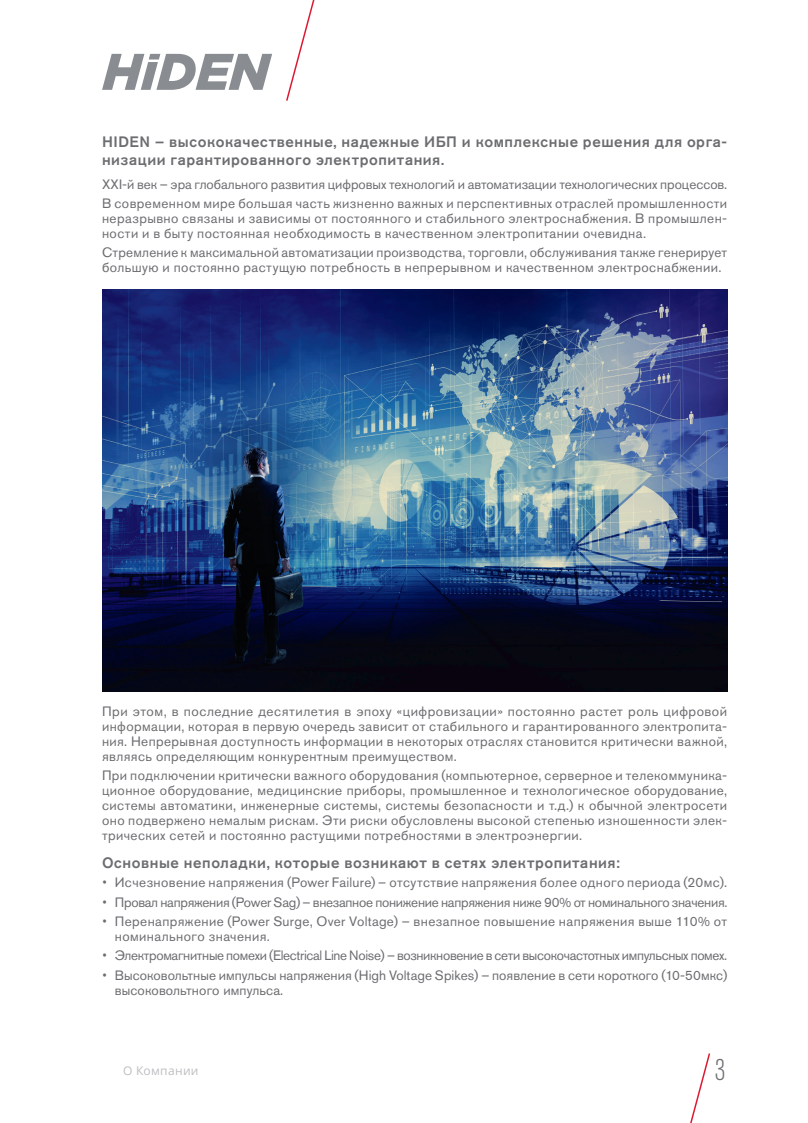
<style>
.page{position:relative;width:808px;height:1123px;background:#fff}
.page>*{position:absolute;margin:0;border:0;box-sizing:border-box;transform-origin:0 0}
.t1{font:300 condensed 30px "Akzidenz Grotesk Pro";color:#6c6d70}
.заголовок{font:500 15px/18px "Akzidenz Grotesk Pro";letter-spacing:.04em;color:#6c6d70}
.Основной_текст{font:13.5px/15px "Akzidenz Grotesk Pro";letter-spacing:.02em;color:#6c6d70;text-align:justify}
.Основной_текст-2{font:13.5px "Akzidenz Grotesk Pro";letter-spacing:-.025em;color:#6c6d70}
.Основной_текст-3{font:13.5px "Akzidenz Grotesk Pro";color:#6c6d70}
.Основной_текст-4{font:13.5px "Akzidenz Grotesk Pro";letter-spacing:-.02em;color:#6c6d70}
.t2{font:12px "Open Sans";letter-spacing:.03em;color:#bcbdc0}
.s1{font-family:"Open Sans"}
</style>
<div class="page">
<svg style="left:102px;top:54px;width:170px;height:36px"></svg>
<svg style="left:286px;top:0;width:29px;height:101px"></svg>
<svg style="left:690px;top:1053px;width:21px;height:70px"></svg>
<img style="left:102px;top:289px;width:625px;height:402px">
<p class="заголовок" style="left:102px;top:133px;width:627px">HIDEN – высококачественные, надежные ИБП и комплексные решения для орга&shy;низации гарантированного электропитания.</p>
<p class="Основной_текст-3" style="left:102px;top:175px;width:627px">XXI-й век – эра глобального развития цифровых технологий и автоматизации технологических процессов.</p>
<p class="Основной_текст" style="left:102px;top:196px;width:627px">В современном мире большая часть жизненно важных и перспективных отраслей промышленности неразрывно связаны и зависимы от постоянного и стабильного электроснабжения. В промышлен&shy;ности и в быту постоянная необходимость в качественном электропитании очевидна.</p>
<p class="Основной_текст" style="left:102px;top:245px;width:627px">Стремление к максимальной автоматизации производства, торговли, обслуживания также генерирует большую и постоянно растущую потребность в непрерывном и качественном электроснабжении.</p>
<p class="Основной_текст" style="left:102px;top:704px;width:627px">При этом, в последние десятилетия в эпоху «цифровизации» постоянно растет роль цифровой информации, которая в первую очередь зависит от стабильного и гарантированного электропита&shy;ния. Непрерывная доступность информации в некоторых отраслях становится критически важной, являясь определяющим конкурентным преимуществом.</p>
<p class="Основной_текст" style="left:102px;top:768px;width:627px">При подключении критически важного оборудования (компьютерное, серверное и телекоммуника&shy;ционное оборудование, медицинские приборы, промышленное и технологическое оборудование, системы автоматики, инженерные системы, системы безопасности и т.д.) к обычной электросети оно подвержено немалым рискам. Эти риски обусловлены высокой степенью изношенности элек&shy;трических сетей и постоянно растущими потребностями в электроэнергии.</p>
<p class="заголовок" style="left:102px;top:853px;width:519px">Основные неполадки, которые возникают в сетях электропитания:</p>
<p class="Основной_текст" style="left:102px;top:875px;width:627px"><span class="s1">•</span> Исчезновение напряжения (Power Failure) – отсутствие напряжения более одного периода (20мс).</p>
<p class="Основной_текст-4" style="left:102px;top:893px;width:627px"><span class="s1">•</span> Провал напряжения (Power Sag) – внезапное понижение напряжения ниже 90% от номинального значения.</p>
<p class="Основной_текст" style="left:115px;top:913px;width:614px;text-indent:-13px"><span class="s1">•</span> Перенапряжение (Power Surge, Over Voltage) – внезапное повышение напряжения выше 110% от номинального значения.</p>
<p class="Основной_текст-2" style="left:102px;top:946px;width:627px"><span class="s1">•</span> Электромагнитные помехи (Electrical Line Noise) – возникновение в сети высокочастотных импульсных помех.</p>
<p class="Основной_текст" style="left:115px;top:967px;width:614px;text-indent:-13px"><span class="s1">•</span> Высоковольтные импульсы напряжения (High Voltage Spikes) – появление в сети короткого (10-50мкс) высоковольтного импульса.</p>
<p class="t2" style="left:123px;top:1062px;width:77px">О Компании</p>
<h1 class="t1" style="left:715px;top:1049px;width:12px">3</h1>
</div>
